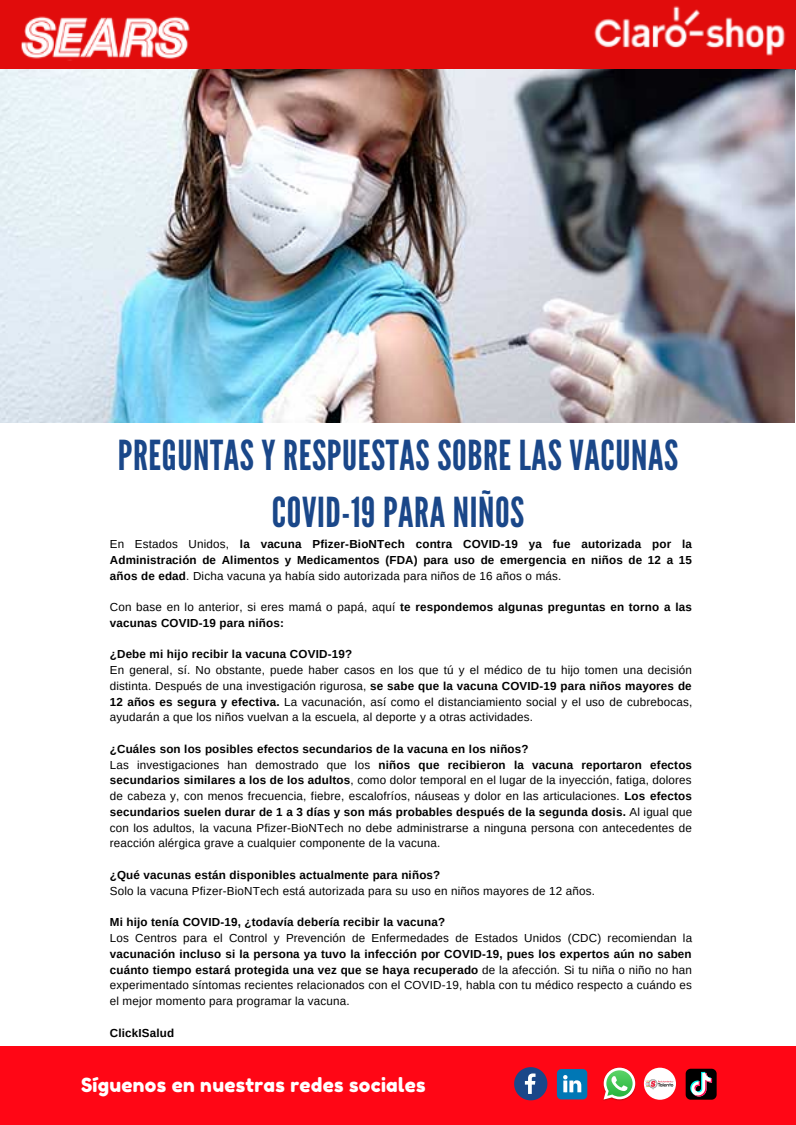
<style>
.page{position:relative;width:796px;height:1125px;background:#fff}
.page>*{position:absolute;margin:0;border:0;box-sizing:border-box;transform-origin:0 0}
.t1{font:41.25px/57.4px "League Gothic";letter-spacing:.015em;color:#1a4789;text-align:center}
.t2{font:19.35px "Fredoka One";letter-spacing:.015em;color:#fff}
.t3{font:11.62px/15.8px "Arimo";letter-spacing:.015em;color:#000;text-align:justify}
.t4{font:700 11.62px/15.8px "Arimo";letter-spacing:.015em;color:#000;text-align:justify}
.s1{font-weight:400}
.s2{font-weight:700}
</style>
<div class="page">
<img style="left:0;top:0;width:795px;height:70px">
<img style="left:0;top:70px;width:793px;height:353px">
<div style="left:0;top:1046px;width:795px;height:79px;background:#ff0615"></div>
<svg style="left:514px;top:1067px;width:33px;height:33px"></svg>
<svg style="left:556px;top:1069px;width:31px;height:30px"></svg>
<img style="left:603px;top:1067px;width:33px;height:34px">
<svg style="left:603px;top:1068px;width:32px;height:32px"></svg>
<div style="left:643px;top:1068px;width:32px;height:32px;background:#fff;border-radius:50%"></div>
<svg style="left:685px;top:1069px;width:31px;height:31px"></svg>
<img style="left:643px;top:1079px;width:32px;height:11px">
<h1 class="t1" style="left:118px;top:427px;width:562px">PREGUNTAS Y RESPUESTAS SOBRE LAS VACUNAS<br>COVID-19 PARA NIÑOS</h1>
<p class="t4" style="left:110px;top:536px;width:583px"><span class="s1">En Estados Unidos,</span> la vacuna Pfizer-BioNTech contra COVID-19 ya fue autorizada por la Administración de Alimentos y Medicamentos (FDA) para uso de emergencia en niños de 12 a 15 años de edad<span class="s1">. Dicha vacuna ya había sido autorizada para niños de 16 años o más.</span></p>
<p class="t4" style="left:110px;top:599px;width:583px"><span class="s1">Con base en lo anterior, si eres mamá o papá, aquí</span> te respondemos algunas preguntas en torno a las vacunas COVID-19 para niños:</p>
<p class="t4" style="left:110px;top:646px;width:244px">¿Debe mi hijo recibir la vacuna COVID-19?</p>
<p class="t3" style="left:110px;top:662px;width:583px">En general, sí. No obstante, puede haber casos en los que tú y el médico de tu hijo tomen una decisión distinta. Después de una investigación rigurosa, <span class="s2">se sabe que la vacuna COVID-19 para niños mayores de 12 años es segura y efectiva.</span> La vacunación, así como el distanciamiento social y el uso de cubrebocas, ayudarán a que los niños vuelvan a la escuela, al deporte y a otras actividades.</p>
<p class="t3" style="left:110px;top:741px;width:583px;text-align:left"><span class="s2">¿Cuáles son los posibles efectos secundarios de la vacuna en los niños?<br></span>Las investigaciones han demostrado que los <span class="s2">niños que recibieron la vacuna reportaron efectos secundarios similares a los de los adultos</span>, como dolor temporal en el lugar de la inyección, fatiga, dolores de cabeza y, con menos frecuencia, fiebre, escalofríos, náuseas y dolor en las articulaciones. <span class="s2">Los efectos secundarios suelen durar de 1 a 3 días y son más probables después de la segunda dosis.</span> Al igual que con los adultos, la vacuna Pfizer-BioNTech no debe administrarse a ninguna persona con antecedentes de reacción alérgica grave a cualquier componente de la vacuna.</p>
<p class="t4" style="left:110px;top:867px;width:332px">¿Qué vacunas están disponibles actualmente para niños?</p>
<p class="t3" style="left:110px;top:883px;width:486px">Solo la vacuna Pfizer-BioNTech está autorizada para su uso en niños mayores de 12 años.</p>
<p class="t4" style="left:110px;top:914px;width:337px">Mi hijo tenía COVID-19, ¿todavía debería recibir la vacuna?</p>
<p class="t3" style="left:110px;top:930px;width:583px">Los Centros para el Control y Prevención de Enfermedades de Estados Unidos (CDC) recomiendan la</p>
<p class="t3" style="left:110px;top:946px;width:583px"><span class="s2">vacunación incluso si la persona ya tuvo la infección por COVID-19, pues los expertos aún no saben cuánto tiempo estará protegida una vez que se haya recuperado</span> de la afección. Si tu niña o niño no han experimentado síntomas recientes relacionados con el COVID-19, habla con tu médico respecto a cuándo es el mejor momento para programar la vacuna.</p>
<p class="t4" style="left:110px;top:1025px;width:66px">ClickISalud</p>
<h2 class="t2" style="left:81px;top:1074px;width:346px">Síguenos en nuestras redes sociales</h2>
</div>
